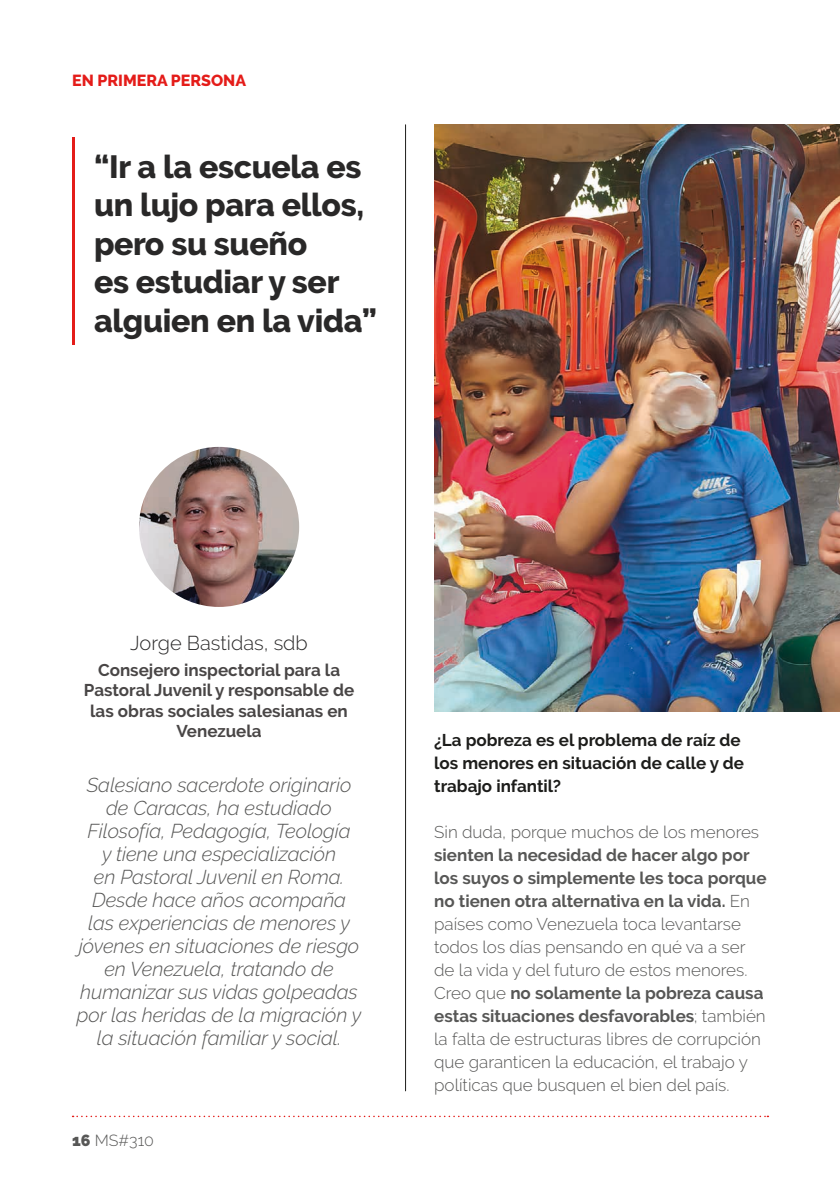
<style>
.page{position:relative;width:840px;height:1191px;background:#fff}
.page>*{position:absolute;margin:0;border:0;box-sizing:border-box;transform-origin:0 0}
.t1{font:800 32px/38.4px "Raleway";letter-spacing:-.01em;color:#292828}
.t2{font:italic 300 20px/23px "Raleway";letter-spacing:-.005em;color:#575756;text-align:center}
.t3{font:300 20px "Raleway";color:#292828}
.t4{font:300 17px/23px "Raleway";color:#575756}
.t5{font:700 17px/20.4px "Raleway";color:#494646;text-align:center}
.t6{font:700 17px/23px "Raleway";color:#1d1d1b}
.t7{font:800 16px "Raleway";color:#e41c19}
.t8{font:300 16px "Raleway";color:#575756}
.s1{font-weight:900}
.s2{font-weight:700}
</style>
<div class="page">
<svg style="left:72px;top:1115px;width:696px;height:2px"></svg>
<img style="left:139px;top:447px;width:160px;height:160px;border-radius:80px">
<hr style="left:72px;top:137px;width:3px;height:208px;background:#e41c19">
<hr style="left:405px;top:125px;width:1px;height:965px;background:#1d1d1b">
<img style="left:434px;top:125px;width:405px;height:586px">
<p class="t7" style="left:72px;top:72px;width:175px">EN PRIMERA PERSONA</p>
<h1 class="t1" style="left:94px;top:148px;width:284px">“Ir a la escuela es un lujo para ellos, pero su sueño<br>es estudiar y ser alguien en la vida”</h1>
<p class="t3" style="left:130px;top:631px;width:179px">Jorge Bastidas, sdb</p>
<p class="t5" style="left:84px;top:659px;width:272px">Consejero inspectorial para la<br>Pastoral Juvenil y responsable de las obras sociales salesianas en<br>Venezuela</p>
<p class="t2" style="left:77px;top:773px;width:286px">Salesiano sacerdote originario de Caracas, ha estudiado<br>Filosofía, Pedagogía, Teología<br>y tiene una especialización<br>en Pastoral Juvenil en Roma.<br>Desde hace años acompaña las experiencias de menores y jóvenes en situaciones de riesgo en Venezuela, tratando de humanizar sus vidas golpeadas por las heridas de la migración y la situación familiar y social.</p>
<p class="t8" style="left:72px;top:1131px;width:83px"><span class="s1">16</span> MS#310</p>
<p class="t6" style="left:434px;top:728px;width:311px">¿La pobreza es el problema de raíz de los menores en situación de calle y de trabajo infantil?</p>
<p class="t4" style="left:434px;top:820px;width:326px">Sin duda, porque muchos de los menores</p>
<p class="t4" style="left:434px;top:843px;width:333px"><span class="s2">sienten la necesidad de hacer algo por los suyos o simplemente les toca porque no tienen otra alternativa en la vida.</span> En países como Venezuela toca levantarse todos los días pensando en qué va a ser de la vida y del futuro de estos menores.<br>Creo que <span class="s2">no solamente la pobreza causa estas situaciones desfavorables</span>; también la falta de estructuras libres de corrupción que garanticen la educación, el trabajo y políticas que busquen el bien del país.</p>
</div>
